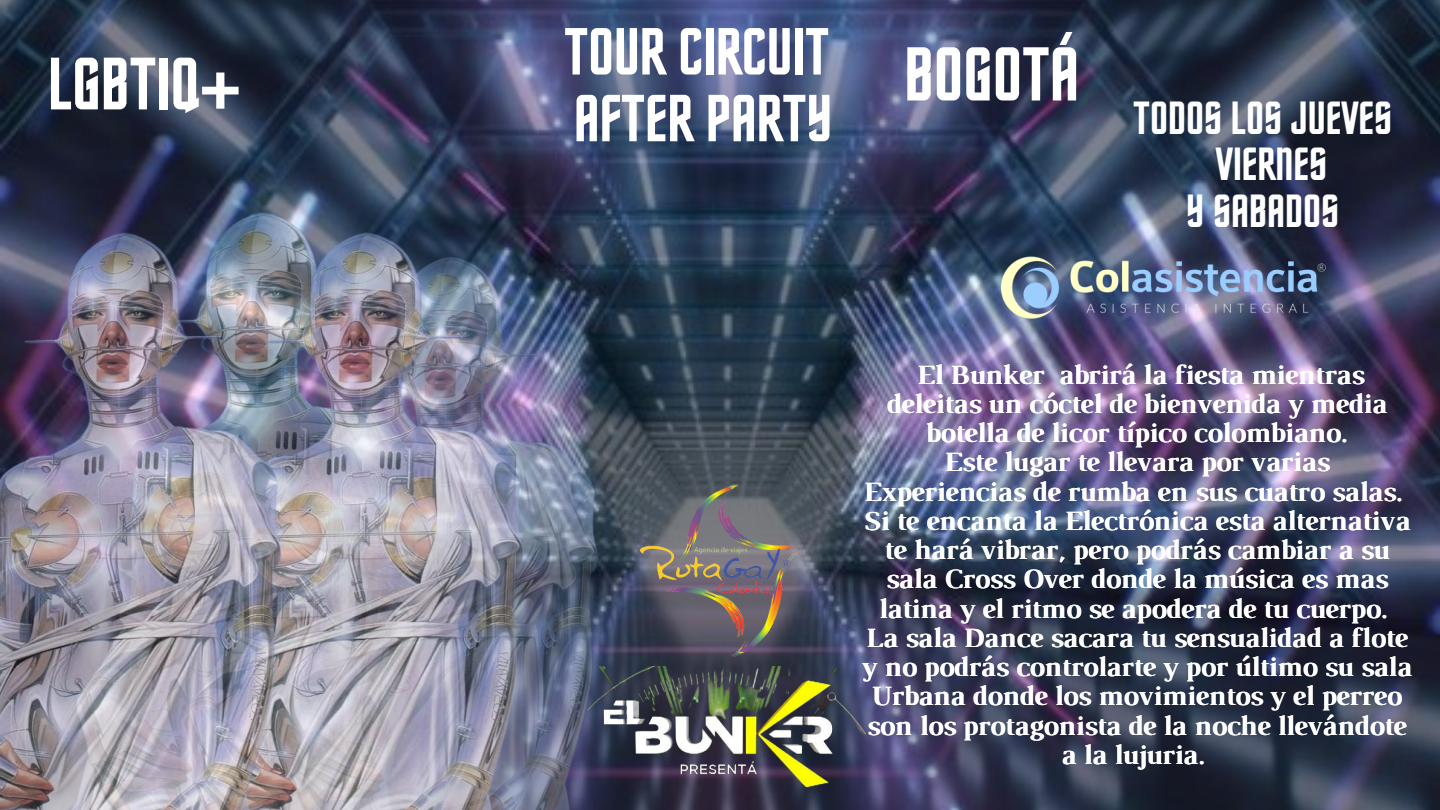
<style>
.page{position:relative;width:1440px;height:810px;background:#fff}
.page>*{position:absolute;margin:0;border:0;box-sizing:border-box;transform-origin:0 0}
.t1{font:76.6px "Horta";color:#fff}
.t2{font:74.5px "Horta";color:#fff}
.t3{font:66.8px/66.8px "Horta";color:#fff}
.t4{font:46.7px/46.6px "Horta";color:#fff;text-align:center}
.t5{font:700 28.4px/29.2px "Luthier";letter-spacing:-.015em;color:#fff;text-align:center}
</style>
<div class="page">
<img style="left:0;top:0;width:1440px;height:810px">
<img style="left:45px;top:198px;width:419px;height:20px">
<img style="left:568px;top:243px;width:72px;height:567px">
<img style="left:588px;top:667px;width:277px;height:124px">
<img style="left:640px;top:485px;width:159px;height:171px">
<img style="left:999px;top:243px;width:328px;height:85px">
<img style="left:325px;top:218px;width:243px;height:592px">
<img style="left:0;top:218px;width:325px;height:592px">
<h2 class="t2" style="left:48px;top:53px;width:195px">LGBTIQ+</h2>
<h3 class="t3" style="left:564px;top:24px;width:269px">TOUR CIRCUIT<br>AFTER PARTY</h3>
<h1 class="t1" style="left:904px;top:42px;width:176px">BOGOTÁ</h1>
<h3 class="t4" style="left:1133px;top:98px;width:260px">TODOS LOS JUEVES<br>VIERNES<br>Y SABADOS</h3>
<p class="t5" style="left:861px;top:362px;width:552px">El Bunker abrirá la fiesta mientras<br>deleitas un cóctel de bienvenida y media botella de licor típico colombiano.<br>Este lugar te llevara por varias Experiencias de rumba en sus cuatro salas.<br>Si te encanta la Electrónica esta alternativa te hará vibrar, pero podrás cambiar a su sala Cross Over donde la música es mas latina y el ritmo se apodera de tu cuerpo.<br>La sala Dance sacara tu sensualidad a flote y no podrás controlarte y por último su sala Urbana donde los movimientos y el perreo son los protagonista de la noche llevándote a la lujuria.</p>
</div>
